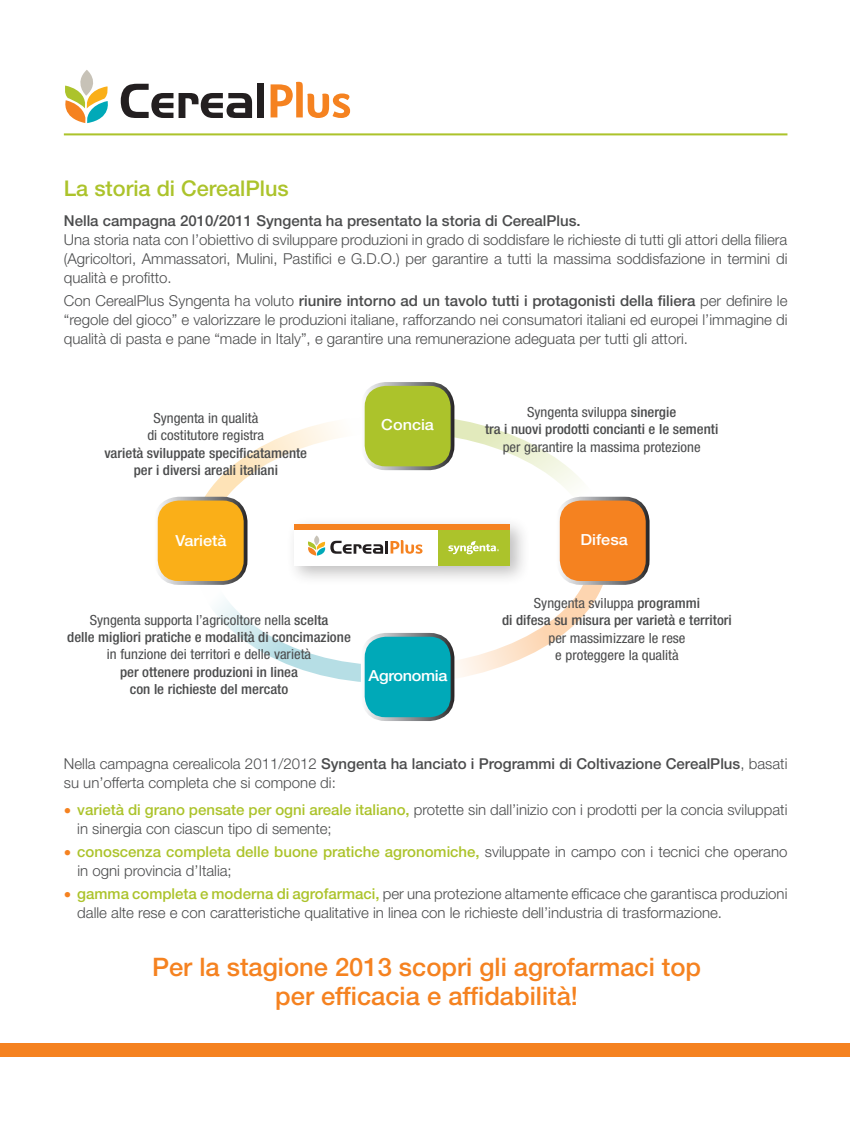
<style>
.page{position:relative;width:850px;height:1135px;background:#fff}
.page>*{position:absolute;margin:0;border:0;box-sizing:border-box;transform-origin:0 0}
.t1{font:500 25.5px "Helvetica Neue LT Std";color:#f58220}
.t2{font:500 21.6px "Helvetica Neue LT Std";color:#acc32b}
.t3{font:500 15.3px "Helvetica Neue LT Std";color:#fff;scale:1.06 1}
.t4{font:500 15.3px "Helvetica Neue LT Std";letter-spacing:-.02em;color:#fff;scale:1.06 1}
.t5{font:300 15px/18.9px "Helvetica Neue LT Std";color:#4b4c4d}
.t6{font:500 15px "Helvetica Neue LT Std";color:#acc32b}
.t7{font:500 15px "Helvetica Neue LT Std";color:#4b4c4d}
.t8{font:condensed 13.95px "Helvetica Neue LT Std";color:#4b4c4d;scale:1.06 1}
.t9{font:500 condensed 13.95px "Helvetica Neue LT Std";color:#4b4c4d;scale:1.06 1}
.s1{font-weight:500}
.s2{color:#f58220}
.s3{font-weight:500;color:#acc32b}
.s4{font-weight:300;color:#f58220}
.s5{font-weight:300;color:#4b4c4d}
</style>
<div class="page">
<svg style="left:270px;top:82px;width:80px;height:36px"></svg>
<svg style="left:121px;top:84px;width:131px;height:34px"></svg>
<div style="left:257px;top:84px;width:7px;height:34px;background:#231f20"></div>
<svg style="left:65px;top:70px;width:43px;height:53px"></svg>
<hr style="left:64px;top:133px;width:723px;height:2px;background:#acc32b">
<div style="left:0;top:1043px;width:849px;height:13px;background:#f58220"></div>
<svg style="left:205px;top:410px;width:398px;height:278px"></svg>
<div style="left:362px;top:384px;width:90px;height:84px;background:#acc32b;border-radius:23px"></div>
<div style="left:360px;top:382px;width:94px;height:88px;border:4px solid #fff;border-radius:23px"></div>
<div style="left:557px;top:498px;width:90px;height:85px;background:#f58220;border-radius:23px"></div>
<div style="left:555px;top:496px;width:94px;height:89px;border:4px solid #fff;border-radius:23px"></div>
<div style="left:156px;top:498px;width:89px;height:85px;background:#faaf18;border-radius:23px"></div>
<div style="left:154px;top:496px;width:93px;height:89px;border:4px solid #fff;border-radius:23px"></div>
<div style="left:362px;top:634px;width:90px;height:85px;background:#00a9b8;border-radius:23px"></div>
<div style="left:360px;top:633px;width:94px;height:88px;border:4px solid #fff;border-radius:23px"></div>
<p class="t2" style="left:64px;top:175px;width:226px">La storia di CerealPlus</p>
<p class="t7" style="left:64px;top:212px;width:518px">Nella campagna 2010/2011 Syngenta ha presentato la storia di CerealPlus.</p>
<p class="t5" style="left:64px;top:230px;width:724px;text-align:justify">Una storia nata con l’obiettivo di sviluppare produzioni in grado di soddisfare le richieste di tutti gli attori della filiera (Agricoltori, Ammassatori, Mulini, Pastifici e G.D.O.) per garantire a tutti la massima soddisfazione in termini di qualità e profitto.</p>
<p class="t5" style="left:64px;top:291px;width:724px;text-align:justify">Con CerealPlus Syngenta ha voluto <span class="s1">riunire intorno ad un tavolo tutti i protagonisti della filiera</span> per definire le “regole del gioco” e valorizzare le produzioni italiane, rafforzando nei consumatori italiani ed europei l’immagine di qualità di pasta e pane “made in Italy”, e garantire una remunerazione adeguata per tutti gli attori.</p>
<p class="t8" style="left:153px;top:410px;width:100px">Syngenta in qualità</p>
<p class="t8" style="left:147px;top:427px;width:112px">di costitutore registra</p>
<p class="t9" style="left:104px;top:444px;width:193px">varietà sviluppate specificatamente</p>
<p class="t9" style="left:134px;top:461px;width:137px">per i diversi areali italiani</p>
<p class="t3" style="left:381px;top:415px;width:51px">Concia</p>
<p class="t8" style="left:527px;top:404px;width:142px">Syngenta sviluppa <span class="s1">sinergie</span></p>
<p class="t9" style="left:484px;top:421px;width:221px">tra i nuovi prodotti concianti e le sementi</p>
<p class="t8" style="left:502px;top:438px;width:188px">per garantire la massima protezione</p>
<p class="t3" style="left:175px;top:531px;width:50px">Varietà</p>
<p class="t3" style="left:580px;top:530px;width:46px">Difesa</p>
<p class="t8" style="left:90px;top:611px;width:226px">Syngenta supporta l’agricoltore nella <span class="s1">scelta</span></p>
<p class="t9" style="left:67px;top:628px;width:269px">delle migliori pratiche e modalità di concimazione</p>
<p class="t8" style="left:107px;top:646px;width:194px">in funzione dei territori e delle varietà</p>
<p class="t9" style="left:120px;top:663px;width:169px">per ottenere produzioni in linea</p>
<p class="t9" style="left:130px;top:680px;width:151px">con le richieste del mercato</p>
<p class="t4" style="left:368px;top:666px;width:76px">Agronomia</p>
<p class="t8" style="left:533px;top:595px;width:158px">Syngenta sviluppa <span class="s1">programmi</span></p>
<p class="t9" style="left:502px;top:612px;width:218px">di difesa su misura per varietà e territori</p>
<p class="t8" style="left:548px;top:629px;width:131px">per massimizzare le rese</p>
<p class="t8" style="left:555px;top:646px;width:118px">e proteggere la qualità</p>
<p class="t5" style="left:64px;top:754px;width:724px">Nella campagna cerealicola 2011/2012 <span class="s1">Syngenta ha lanciato i Programmi di Coltivazione CerealPlus</span>, basati su un’offerta completa che si compone di:</p>
<p class="t5" style="left:77px;top:799px;width:711px;text-indent:-13px"><span class="s2">•</span> <span class="s3">varietà di grano pensate per ogni areale italiano,</span> protette sin dall’inizio con i prodotti per la concia sviluppati in sinergia con ciascun tipo di semente;</p>
<p class="t6" style="left:64px;top:842px;width:724px"><span class="s4">•</span> conoscenza completa delle buone pratiche agronomiche, <span class="s5">sviluppate in campo con i tecnici che operano</span></p>
<p class="t5" style="left:77px;top:860px;width:156px">in ogni provincia d’Italia;</p>
<p class="t5" style="left:77px;top:883px;width:711px;text-indent:-13px"><span class="s2">•</span> <span class="s3">gamma completa e moderna di agrofarmaci,</span> per una protezione altamente efficace che garantisca produzioni dalle alte rese e con caratteristiche qualitative in linea con le richieste dell’industria di trasformazione.</p>
<p class="t1" style="left:152px;top:951px;width:550px">Per la stagione 2013 scopri gli agrofarmaci top</p>
<p class="t1" style="left:275px;top:981px;width:304px">per efficacia e affidabilità!</p>
</div>
